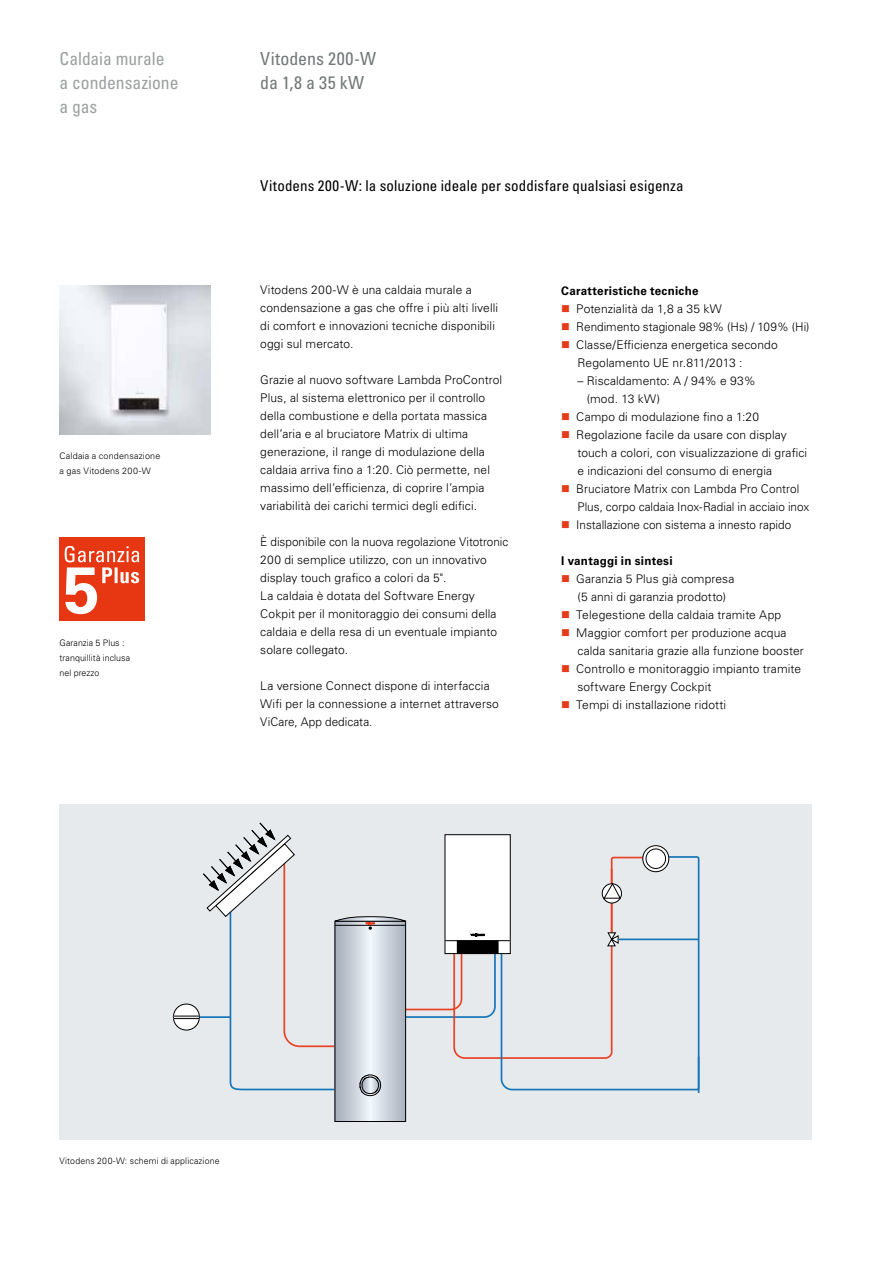
<style>
.page{position:relative;width:893px;height:1263px;background:#fff}
.page>*{position:absolute;margin:0;border:0;box-sizing:border-box;transform-origin:0 0}
.t1{font:condensed 18px/24px "Univers LTCYR 57";color:#9ca0a0}
.t2{font:condensed 18px/24px "Univers LTCYR 57";letter-spacing:.02em;color:#727777}
.t3{font:condensed 15px "Univers LTCYR 57";letter-spacing:.01em;color:#000}
.t4{font:300 12px/18px "Univers LTCYR 45";letter-spacing:.01em;color:#000}
.t5{font:700 12px "Univers LTCYR 65";letter-spacing:.02em;color:#000}
.t6{font:300 9px/15px "Univers LTCYR 45";letter-spacing:.015em;color:#000}
</style>
<div class="page">
<img style="left:60px;top:286px;width:150px;height:148px">
<div style="left:60px;top:537px;width:85px;height:84px;background:#e63612"></div>
<svg style="left:64px;top:546px;width:75px;height:68px"></svg>
<div style="left:60px;top:804px;width:752px;height:336px;background:#e7eaec"></div>
<svg style="left:337px;top:1096px;width:67px;height:23px"></svg>
<svg style="left:173px;top:823px;width:526px;height:273px"></svg>
<hr style="left:618px;top:938px;width:81px;height:2px;background:#1676b8">
<h1 class="t1" style="left:60px;top:47px;width:121px">Caldaia murale<br>a condensazione a gas</h1>
<p class="t6" style="left:60px;top:448px;width:102px">Caldaia a condensazione a gas Vitodens 200-W</p>
<p class="t6" style="left:60px;top:635px;width:72px">Garanzia 5 Plus : tranquillità inclusa nel prezzo</p>
<h1 class="t2" style="left:260px;top:47px;width:117px">Vitodens 200-W da 1,8 a 35 kW</h1>
<p class="t3" style="left:260px;top:176px;width:425px">Vitodens 200-W: la soluzione ideale per soddisfare qualsiasi esigenza</p>
<p class="t4" style="left:260px;top:280px;width:239px">Vitodens 200-W è una caldaia murale a condensazione a gas che offre i più alti livelli di comfort e innovazioni tecniche disponibili oggi sul mercato.</p>
<p class="t4" style="left:260px;top:370px;width:243px">Grazie al nuovo software Lambda ProControl Plus, al sistema elettronico per il controllo della combustione e della portata massica dell’aria e al bruciatore Matrix di ultima generazione, il range di modulazione della caldaia arriva fino a 1:20. Ciò permette, nel massimo dell’efficienza, di coprire l’ampia variabilità dei carichi termici degli edifici.</p>
<p class="t4" style="left:260px;top:532px;width:250px">È disponibile con la nuova regolazione Vitotronic 200 di semplice utilizzo, con un innovativo display touch grafico a colori da 5".<br>La caldaia è dotata del Software Energy Cokpit per il monitoraggio dei consumi della caldaia e della resa di un eventuale impianto solare collegato.</p>
<p class="t4" style="left:260px;top:676px;width:240px">La versione Connect dispone di interfaccia<br>Wifi per la connessione a internet attraverso<br>ViCare, App dedicata.</p>
<p class="t5" style="left:561px;top:283px;width:139px">Caratteristiche tecniche</p>
<p class="t4" style="left:576px;top:300px;width:235px">Potenzialità da 1,8 a 35 kW<br>Rendimento stagionale 98% (Hs) / 109% (Hi)<br>Classe/Efficienza energetica secondo Regolamento UE nr.811/2013 :</p>
<p class="t4" style="left:577px;top:372px;width:180px">– Riscaldamento: A / 94% e 93%</p>
<p class="t4" style="left:587px;top:390px;width:75px">(mod. 13 kW)</p>
<p class="t4" style="left:576px;top:408px;width:184px">Campo di modulazione fino a 1:20</p>
<p class="t4" style="left:576px;top:426px;width:212px">Regolazione facile da usare con display</p>
<p class="t4" style="left:577px;top:444px;width:231px">touch a colori, con visualizzazione di grafici</p>
<p class="t4" style="left:577px;top:462px;width:196px">e indicazioni del consumo di energia</p>
<p class="t4" style="left:576px;top:480px;width:225px">Bruciatore Matrix con Lambda Pro Control</p>
<p class="t4" style="left:577px;top:498px;width:233px">Plus, corpo caldaia Inox-Radial in acciaio inox</p>
<p class="t4" style="left:576px;top:516px;width:217px">Installazione con sistema a innesto rapido</p>
<p class="t5" style="left:561px;top:553px;width:113px">I vantaggi in sintesi</p>
<p class="t4" style="left:576px;top:570px;width:229px">Garanzia 5 Plus già compresa<br>(5 anni di garanzia prodotto)<br>Telegestione della caldaia tramite App Maggior comfort per produzione acqua calda sanitaria grazie alla funzione booster Controllo e monitoraggio impianto tramite software Energy Cockpit<br>Tempi di installazione ridotti</p>
<p class="t6" style="left:60px;top:1152px;width:162px">Vitodens 200-W: schemi di applicazione</p>
</div>
